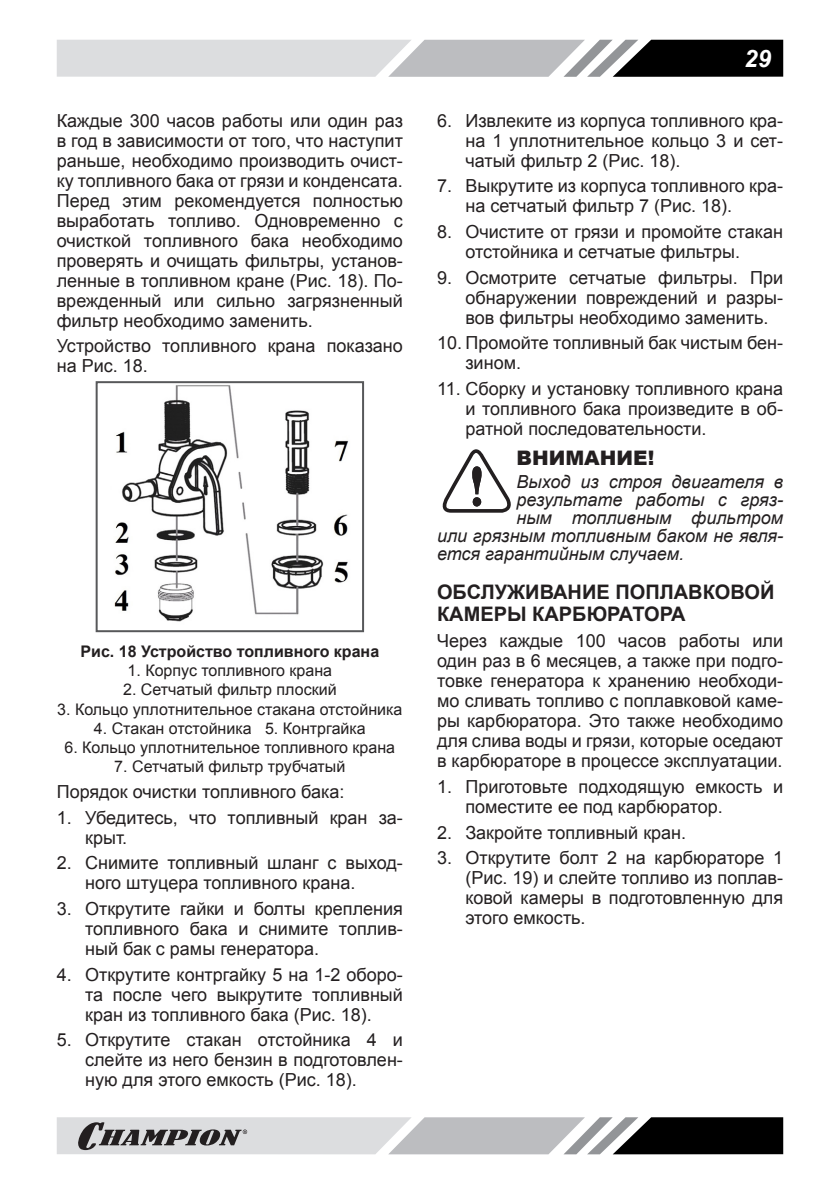
<style>
.page{position:relative;width:840px;height:1191px;background:#fff}
.page>*{position:absolute;margin:0;border:0;box-sizing:border-box;transform-origin:0 0}
.t1{font:italic 700 24px "Arial";color:#fff}
.Заголовок2{font:700 20px/22px "Arial";color:#231f20}
.ВНИМАНИЕ{font:900 20px "Arial";color:#231f20}
.Текст_список{font:18px/20px "Arial";color:#231f20;text-align:justify}
.Текст_основной{font:18px/20px "Arial";color:#231f20;text-align:justify}
.ВНИМАНИЕ_ТЕКСТ{font:italic 18px "Arial";color:#231f20}
.РИСУНОК_список{font:16px "Arial";color:#231f20}
.РИСУНОК{font:700 16px "Arial";color:#231f20}
</style>
<div class="page">
<svg style="left:57px;top:40px;width:725px;height:37px;background:#a7a8aa"></svg>
<svg style="left:57px;top:1117px;width:725px;height:37px;background:#9c9d9e"></svg>
<img style="left:114px;top:385px;width:235px;height:237px">
<div style="left:96px;top:381px;width:268px;height:251px;border:2px solid #57585a"></div>
<svg style="left:442px;top:449px;width:69px;height:64px"></svg>
<p class="Текст_основной" style="left:57px;top:110px;width:347px">Каждые 300 часов работы или один раз в год в зависимости от того, что наступит раньше, необходимо производить очист&shy;ку топливного бака от грязи и конденсата.<br>Перед этим рекомендуется полностью выработать топливо. Одновременно с очисткой топливного бака необходимо проверять и очищать фильтры, установ&shy;ленные в топливном кране (Рис. 18). По&shy;врежденный или сильно загрязненный фильтр необходимо заменить.</p>
<p class="Текст_основной" style="left:57px;top:336px;width:347px">Устройство топливного крана показано на Рис. 18.</p>
<p class="РИСУНОК" style="left:80px;top:641px;width:300px">Рис. 18 Устройство топливного крана</p>
<p class="РИСУНОК_список" style="left:127px;top:660px;width:206px">1. Корпус топливного крана</p>
<p class="РИСУНОК_список" style="left:123px;top:679px;width:215px">2. Сетчатый фильтр плоский</p>
<p class="РИСУНОК_список" style="left:57px;top:698px;width:346px">3. Кольцо уплотнительное стакана отстойника</p>
<p class="РИСУНОК_список" style="left:94px;top:718px;width:273px">4. Стакан отстойника 5. Контргайка</p>
<p class="РИСУНОК_список" style="left:64px;top:737px;width:332px">6. Кольцо уплотнительное топливного крана</p>
<p class="РИСУНОК_список" style="left:114px;top:756px;width:232px">7. Сетчатый фильтр трубчатый</p>
<p class="Текст_список" style="left:57px;top:782px;width:289px">Порядок очистки топливного бака:</p>
<p class="Текст_список" style="left:85px;top:807px;width:319px;text-indent:-28px">1. Убедитесь, что топливный кран за&shy;крыт.</p>
<p class="Текст_список" style="left:85px;top:853px;width:319px;text-indent:-28px">2. Снимите топливный шланг с выход&shy;ного штуцера топливного крана.</p>
<p class="Текст_список" style="left:85px;top:899px;width:319px;text-indent:-28px">3. Открутите гайки и болты крепления топливного бака и снимите топлив&shy;ный бак с рамы генератора.</p>
<p class="Текст_список" style="left:85px;top:964px;width:319px;text-indent:-28px">4. Открутите контргайку 5 на 1-2 оборо&shy;та после чего выкрутите топливный кран из топливного бака (Рис. 18).</p>
<p class="Текст_список" style="left:85px;top:1030px;width:319px;text-indent:-28px">5. Открутите стакан отстойника 4 и слейте из него бензин в подготовлен&shy;ную для этого емкость (Рис. 18).</p>
<h1 class="t1" style="left:743px;top:42px;width:28px">29</h1>
<p class="Текст_список" style="left:465px;top:110px;width:319px;text-indent:-28px">6. Извлеките из корпуса топливного кра&shy;на 1 уплотнительное кольцо 3 и сет&shy;чатый фильтр 2 (Рис. 18).</p>
<p class="Текст_список" style="left:465px;top:176px;width:319px;text-indent:-28px">7. Выкрутите из корпуса топливного кра&shy;на сетчатый фильтр 7 (Рис. 18).</p>
<p class="Текст_список" style="left:465px;top:222px;width:319px;text-indent:-28px">8. Очистите от грязи и промойте стакан отстойника и сетчатые фильтры.</p>
<p class="Текст_список" style="left:465px;top:267px;width:319px;text-indent:-28px">9. Осмотрите сетчатые фильтры. При обнаружении повреждений и разры&shy;вов фильтры необходимо заменить.</p>
<p class="Текст_список" style="left:465px;top:333px;width:319px;text-indent:-28px">10. Промойте топливный бак чистым бен&shy;зином.</p>
<p class="Текст_список" style="left:465px;top:379px;width:319px;text-indent:-28px">11. Сборку и установку топливного крана и топливного бака произведите в об&shy;ратной последовательности.</p>
<p class="ВНИМАНИЕ" style="left:516px;top:443px;width:139px">ВНИМАНИЕ!</p>
<p class="ВНИМАНИЕ_ТЕКСТ" style="left:516px;top:470px;width:268px">Выход из строя двигателя в</p>
<p class="ВНИМАНИЕ_ТЕКСТ" style="left:516px;top:488px;width:268px">результате работы с гряз-</p>
<p class="ВНИМАНИЕ_ТЕКСТ" style="left:516px;top:506px;width:268px">ным топливным фильтром</p>
<p class="ВНИМАНИЕ_ТЕКСТ" style="left:437px;top:524px;width:347px">или грязным топливным баком не явля-</p>
<p class="ВНИМАНИЕ_ТЕКСТ" style="left:437px;top:542px;width:248px">ется гарантийным случаем.</p>
<p class="Заголовок2" style="left:437px;top:582px;width:339px">ОБСЛУЖИВАНИЕ ПОПЛАВКОВОЙ<br>КАМЕРЫ КАРБЮРАТОРА</p>
<p class="Текст_основной" style="left:437px;top:631px;width:347px">Через каждые 100 часов работы или один раз в 6 месяцев, а также при подго&shy;товке генератора к хранению необходи&shy;мо сливать топливо с поплавковой каме&shy;ры карбюратора. Это также необходимо для слива воды и грязи, которые оседают в карбюраторе в процессе эксплуатации.</p>
<p class="Текст_список" style="left:465px;top:776px;width:319px;text-indent:-28px">1. Приготовьте подходящую емкость и поместите ее под карбюратор.</p>
<p class="Текст_список" style="left:437px;top:822px;width:250px">2. Закройте топливный кран.</p>
<p class="Текст_список" style="left:465px;top:848px;width:319px;text-indent:-28px">3. Открутите болт 2 на карбюраторе 1 (Рис. 19) и слейте топливо из поплав&shy;ковой камеры в подготовленную для этого емкость.</p>
</div>
